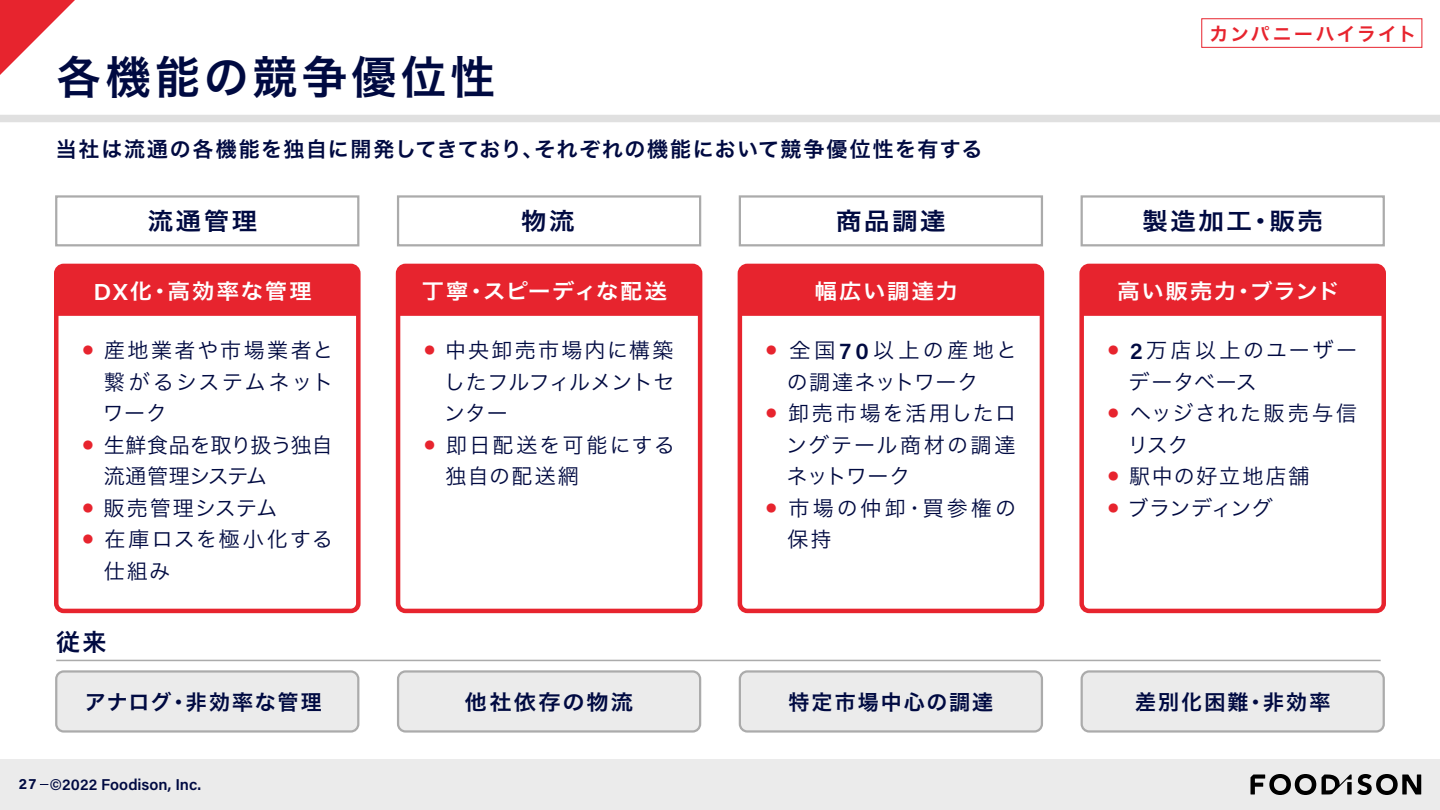
<style>
.page{position:relative;width:1440px;height:810px;background:#fff}
.page>*{position:absolute;margin:0;border:0;box-sizing:border-box;transform-origin:0 0}
.t1{font:45px "Hira Kaku Pro W6";letter-spacing:.1em;color:#000a41}
.t2{font:24px "Hira Kaku Pro W6";letter-spacing:.1em;color:#000a41;scale:1.06 1}
.t3{font:24px "Hira Kaku Pro W6";letter-spacing:.1em;color:#000a41}
.t4{font:21px "Hira Kaku Pro W6";letter-spacing:.08em;color:#000a41}
.t5{font:21px/31.5px "Hira Kaku Pro W3";letter-spacing:.035em;color:#000a41}
.t6{font:21px/31.5px "Hira Kaku Pro W3";letter-spacing:.085em;color:#000a41}
.t7{font:21px/31.5px "Hira Kaku Pro W3";letter-spacing:.11em;color:#000a41}
.t8{font:21px "Hira Kaku Pro W6";letter-spacing:.08em;color:#fff;scale:1.06 1}
.t9{font:21px/31.5px "Hira Kaku Pro W3";letter-spacing:.065em;color:#000a41}
.t10{font:21px/31.5px "Hira Kaku Pro W3";letter-spacing:.025em;color:#000a41}
.t11{font:21px "Hira Kaku Pro W3";letter-spacing:.12em;color:#000a41}
.t12{font:21px "Hira Kaku Pro W3";letter-spacing:.185em;color:#000a41}
.t13{font:21px "Hira Kaku Pro W3";letter-spacing:.13em;color:#000a41}
.t14{font:21px "Hira Kaku Pro W6";letter-spacing:.02em;color:#fff;scale:1.06 1}
.t15{font:21px "Hira Kaku Pro W6";letter-spacing:.1em;color:#000a41;scale:1.06 1}
.t16{font:21px "Hira Kaku Pro W3";letter-spacing:-.01em;color:#000a41}
.t17{font:18.75px "Hira Kaku Pro W6";letter-spacing:.115em;color:#e7242e}
.t18{font:600 15.67px "Acumin Pro";color:#000a41}
.t19{font:15px "Acumin Variable Concept";color:#000a41}
.t20{font:10.5px "Hira Kaku Pro W3";color:#e7242e}
.s1{font-family:"Acumin Pro";font-weight:600;font-size:23.1px}
</style>
<div class="page">
<div style="left:401px;top:269px;width:296px;height:43px;background:#e7242e"></div>
<div style="left:743px;top:269px;width:296px;height:43px;background:#e7242e"></div>
<div style="left:1084px;top:269px;width:297px;height:43px;background:#e7242e"></div>
<div style="left:59px;top:269px;width:297px;height:43px;background:#e7242e"></div>
<div style="left:0;top:759px;width:1440px;height:51px;background:#ebebeb"></div>
<svg style="left:0;top:0;width:75px;height:75px"></svg>
<div style="left:1201px;top:18px;width:221px;height:30px;border:1px solid #e7242e"></div>
<div style="left:0;top:115px;width:1440px;height:7px;background:#e0e0e0"></div>
<hr style="left:56px;top:660px;width:1325px;height:1px;background:#ababab">
<div style="left:54px;top:264px;width:307px;height:349px;border:4px solid #e7242e;border-radius:8px"></div>
<div style="left:1082px;top:671px;width:302px;height:60px;background:#ebebeb;border-radius:8px"></div>
<div style="left:1081px;top:670px;width:304px;height:63px;border:2px solid #ababab;border-radius:8px"></div>
<div style="left:740px;top:671px;width:302px;height:60px;background:#ebebeb;border-radius:8px"></div>
<div style="left:739px;top:670px;width:304px;height:63px;border:2px solid #ababab;border-radius:8px"></div>
<div style="left:398px;top:671px;width:302px;height:60px;background:#ebebeb;border-radius:8px"></div>
<div style="left:397px;top:670px;width:304px;height:63px;border:2px solid #ababab;border-radius:8px"></div>
<div style="left:56px;top:671px;width:302px;height:60px;background:#ebebeb;border-radius:8px"></div>
<div style="left:55px;top:670px;width:304px;height:63px;border:2px solid #ababab;border-radius:8px"></div>
<div style="left:1081px;top:195px;width:304px;height:51px;border:2px solid #ababab"></div>
<div style="left:739px;top:195px;width:304px;height:51px;border:2px solid #ababab"></div>
<div style="left:397px;top:195px;width:304px;height:51px;border:2px solid #ababab"></div>
<div style="left:55px;top:195px;width:304px;height:51px;border:2px solid #ababab"></div>
<svg style="left:56px;top:312px;width:302px;height:4px"></svg>
<div style="left:396px;top:264px;width:306px;height:349px;border:4px solid #e7242e;border-radius:8px"></div>
<svg style="left:398px;top:312px;width:302px;height:4px"></svg>
<div style="left:738px;top:264px;width:306px;height:349px;border:4px solid #e7242e;border-radius:8px"></div>
<svg style="left:740px;top:312px;width:302px;height:4px"></svg>
<div style="left:1079px;top:264px;width:307px;height:349px;border:4px solid #e7242e;border-radius:8px"></div>
<svg style="left:1082px;top:312px;width:302px;height:4px"></svg>
<svg style="left:1251px;top:774px;width:65px;height:21px"></svg>
<svg style="left:1322px;top:774px;width:99px;height:21px"></svg>
<h1 class="t1" style="left:56px;top:36px;width:441px">各機能の競争優位性</h1>
<p class="t4" style="left:535px;top:130px;width:449px">それぞれの機能において競争優位性を有する</p>
<p class="t4" style="left:56px;top:130px;width:489px">当社は流通の各機能を独自に開発してきており、</p>
<p class="t2" style="left:148px;top:199px;width:105px">流通管理</p>
<p class="t2" style="left:521px;top:199px;width:52px">物流</p>
<p class="t2" style="left:836px;top:199px;width:105px">商品調達</p>
<p class="t8" style="left:93px;top:273px;width:207px"><span class="s1">DX</span>化・高効率な管理</p>
<p class="t20" style="left:83px;top:341px;width:12px">●</p>
<p class="t11" style="left:104px;top:332px;width:231px">産地業者や市場業者と</p>
<p class="t14" style="left:483px;top:273px;width:175px">スピーディな配送</p>
<p class="t8" style="left:422px;top:273px;width:46px">丁寧</p>
<p class="t7" style="left:445px;top:333px;width:230px">中央卸売市場内に構築</p>
<p class="t8" style="left:465px;top:273px;width:22px">・</p>
<p class="t20" style="left:424px;top:341px;width:12px">●</p>
<p class="t20" style="left:766px;top:341px;width:12px">●</p>
<p class="t8" style="left:815px;top:273px;width:137px">幅広い調達力</p>
<p class="t12" style="left:789px;top:332px;width:229px">全国<span class="s1">70</span>以上の産地と</p>
<p class="t20" style="left:83px;top:436px;width:12px">●</p>
<p class="t20" style="left:83px;top:499px;width:12px">●</p>
<p class="t5" style="left:102px;top:365px;width:233px">繋がるシステムネットワーク<br>生鮮食品を取り扱う独自</p>
<p class="t10" style="left:104px;top:459px;width:175px">流通管理システム販売管理システム</p>
<p class="t20" style="left:424px;top:436px;width:12px">●</p>
<p class="t5" style="left:444px;top:365px;width:232px">したフルフィルメントセンター<br>即日配送を可能にする</p>
<p class="t6" style="left:446px;top:459px;width:135px">独自の配送網</p>
<p class="t20" style="left:766px;top:404px;width:12px">●</p>
<p class="t20" style="left:766px;top:499px;width:12px">●</p>
<p class="t9" style="left:787px;top:365px;width:231px">の調達ネットワーク<br>卸売市場を活用したロ</p>
<p class="t7" style="left:786px;top:428px;width:232px">ングテール商材の調達ネットワーク<br>市場の仲卸・買参権の</p>
<p class="t20" style="left:83px;top:530px;width:12px">●</p>
<p class="t6" style="left:104px;top:522px;width:230px">在庫ロスを極小化する</p>
<p class="t6" style="left:787px;top:522px;width:46px">保持</p>
<p class="t6" style="left:104px;top:554px;width:68px">仕組み</p>
<p class="t3" style="left:56px;top:620px;width:52px">従来</p>
<p class="t4" style="left:85px;top:683px;width:88px">アナログ</p>
<p class="t4" style="left:186px;top:683px;width:137px">非効率な管理</p>
<p class="t4" style="left:168px;top:683px;width:22px">・</p>
<p class="t15" style="left:465px;top:683px;width:160px">他社依存の物流</p>
<p class="t4" style="left:789px;top:683px;width:206px">特定市場中心の調達</p>
<p class="t19" style="left:19px;top:773px;width:19px">27</p>
<p class="t18" style="left:50px;top:774px;width:153px">©2022 Foodison, Inc.</p>
<p class="t17" style="left:1209px;top:16px;width:208px">カンパニーハイライト</p>
<p class="t2" style="left:1142px;top:199px;width:105px">製造加工</p>
<p class="t2" style="left:1270px;top:199px;width:52px">販売</p>
<p class="t2" style="left:1248px;top:199px;width:25px">・</p>
<p class="t8" style="left:1250px;top:273px;width:86px">ブランド</p>
<p class="t8" style="left:1118px;top:273px;width:114px">高い販売力</p>
<p class="t13" style="left:1130px;top:332px;width:228px"><span class="s1">2</span>万店以上のユーザー</p>
<p class="t8" style="left:1233px;top:273px;width:22px">・</p>
<p class="t20" style="left:1108px;top:341px;width:12px">●</p>
<p class="t20" style="left:1108px;top:404px;width:12px">●</p>
<p class="t20" style="left:1108px;top:467px;width:12px">●</p>
<p class="t20" style="left:1108px;top:499px;width:12px">●</p>
<p class="t6" style="left:1129px;top:365px;width:230px">データベース<br>ヘッジされた販売与信</p>
<p class="t6" style="left:1127px;top:428px;width:184px">リスク<br>駅中の好立地店舗</p>
<p class="t16" style="left:1128px;top:489px;width:147px">ブランディング</p>
<p class="t4" style="left:1135px;top:683px;width:133px">差別化困難・</p>
<p class="t4" style="left:1263px;top:683px;width:69px">非効率</p>
</div>
